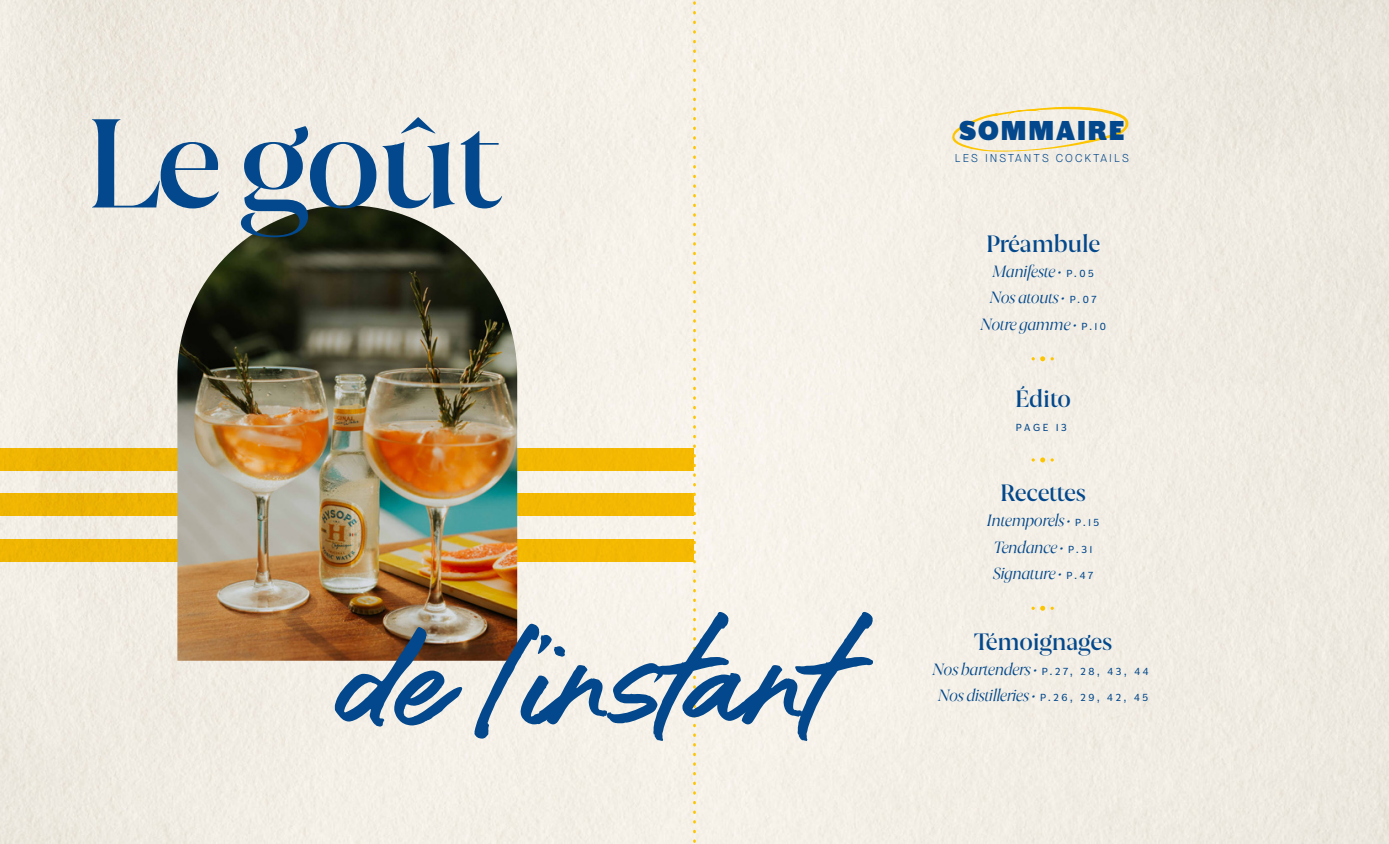
<style>
.page{position:relative;width:1389px;height:844px;background:#fff}
.page>*{position:absolute;margin:0;border:0;box-sizing:border-box;transform-origin:0 0}
.t1{font:218.58px "Kokomo Breeze";color:#03488c;scale:1.05 1}
.t2{font:600 121.62px "Joane";letter-spacing:-.05em;color:#03488c;scale:1.05 1}
.t3{font:900 28px "Americane";letter-spacing:.07em;color:#03488c}
.t4{font:600 22.75px "Joane";letter-spacing:-.03em;color:#03488c}
.t5{font:italic 300 15.75px/26.2px "Joane";letter-spacing:-.03em;color:#03488c;text-align:center}
.t6{font:300 11.38px "Maison Neue";letter-spacing:.18em;color:#03488c}
.t7{font:10.5px "Americane";letter-spacing:.25em;color:#03488c}
.s1{font-family:"Americane";font-weight:400;font-style:normal;font-size:10.5px}
</style>
<div class="page">
<div style="left:0;top:0;width:1389px;height:843px;background:#f3eee5"></div>
<svg style="left:941px;top:106px;width:188px;height:46px;background:#f2ead0"></svg>
<svg style="left:1032px;top:356px;width:13px;height:5px"></svg>
<svg style="left:1032px;top:457px;width:13px;height:5px"></svg>
<svg style="left:1032px;top:605px;width:13px;height:5px"></svg>
<div style="left:0;top:539px;width:694px;height:23px;background:#f0b602"></div>
<div style="left:0;top:493px;width:694px;height:23px;background:#f0b602"></div>
<div style="left:0;top:447px;width:694px;height:23px;background:#f0b602"></div>
<svg style="left:693px;top:0;width:3px;height:843px;background:#f7e5aa"></svg>
<img style="left:177px;top:205px;width:340px;height:455px">
<h2 class="t2" style="left:84px;top:94px;width:399px">Le goût</h2>
<h1 class="t1" style="left:337px;top:515px;width:473px">de l’instant</h1>
<h3 class="t3" style="left:959px;top:115px;width:167px">SOMMAIRE</h3>
<p class="t6" style="left:955px;top:152px;width:175px">LES INSTANTS COCKTAILS</p>
<h3 class="t4" style="left:986px;top:231px;width:116px">Préambule</h3>
<p class="t5" style="left:980px;top:259px;width:127px">Manifeste • <span class="s1">P . 0 5<br></span>Nos atouts • <span class="s1">P . 0 7<br></span>Notre gamme • <span class="s1">P . 1 0</span></p>
<h3 class="t4" style="left:1015px;top:385px;width:58px">Édito</h3>
<p class="t7" style="left:1016px;top:421px;width:52px">PAGE 13</p>
<h3 class="t4" style="left:1000px;top:480px;width:87px">Recettes</h3>
<p class="t5" style="left:987px;top:508px;width:114px">Intemporels • <span class="s1">P . 1 5<br></span>Tendance • <span class="s1">P . 3 1<br></span>Signature • <span class="s1">P . 4 7</span></p>
<h3 class="t4" style="left:974px;top:628px;width:140px">Témoignages</h3>
<p class="t5" style="left:932px;top:657px;width:218px">Nos bartenders • <span class="s1">P . 2 7 , 2 8 , 4 3 , 4 4<br></span>Nos distilleries • <span class="s1">P . 2 6 , 2 9 , 4 2 , 4 5</span></p>
</div>
